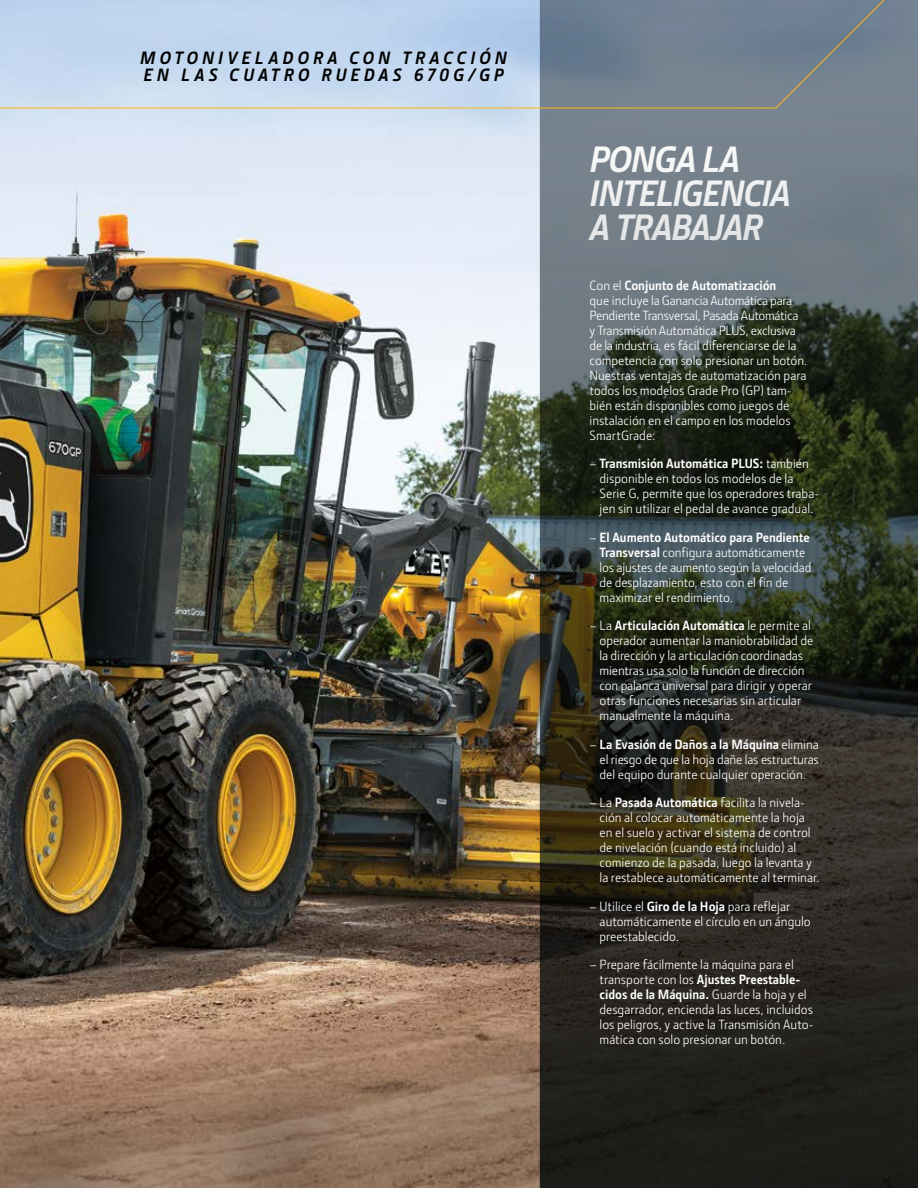
<style>
.page{position:relative;width:918px;height:1188px;background:#fff}
.page>*{position:absolute;margin:0;border:0;box-sizing:border-box;transform-origin:0 0}
.t1{font:italic 700 37.05px/33.6px "JD Sans Pro";letter-spacing:-.035em;color:#fff}
.t2{font:italic 700 18px/17.2px "JD Sans Pro";letter-spacing:.225em;color:#000}
.t3{font:13.5px/15px "JD Sans Pro";color:#fff}
.s1{font-weight:700}
</style>
<div class="page">
<img style="left:0;top:109px;width:539px;height:1079px">
<svg style="left:539px;top:0;width:379px;height:1188px;background:#373a35"></svg>
<svg style="left:0;top:0;width:899px;height:109px;background:#a2b4c7"></svg>
<h2 class="t2" style="left:140px;top:48px;width:368px">MOTONIVELADORA CON TRACCIÓN<br>EN LAS CUATRO RUEDAS 670G/GP</h2>
<h1 class="t1" style="left:590px;top:142px;width:203px">PONGA LA<br>INTELIGENCIA<br>A TRABAJAR</h1>
<p class="t3" style="left:590px;top:277px;width:219px">Con el <span class="s1">Conjunto de Automatización<br></span>que incluye la Ganancia Automática para Pendiente Transversal, Pasada Automática y Transmisión Automática PLUS, exclusiva de la industria, es fácil diferenciarse de la competencia con solo presionar un botón.<br>Nuestras ventajas de automatización para todos los modelos Grade Pro (GP) tam&shy;bién están disponibles como juegos de instalación en el campo en los modelos SmartGrade:</p>
<p class="t3" style="left:600px;top:456px;width:221px;text-indent:-10px">– <span class="s1">Transmisión Automática PLUS:</span> también disponible en todos los modelos de la Serie G, permite que los operadores traba&shy;jen sin utilizar el pedal de avance gradual.</p>
<p class="t3" style="left:600px;top:529px;width:213px;text-indent:-10px">– <span class="s1">El Aumento Automático para Pendiente Transversal</span> configura automáticamente los ajustes de aumento según la velocidad de desplazamiento, esto con el fin de maximizar el rendimiento.</p>
<p class="t3" style="left:600px;top:618px;width:215px;text-indent:-10px">– La <span class="s1">Articulación Automática</span> le permite al operador aumentar la maniobrabilidad de la dirección y la articulación coordinadas mientras usa solo la función de dirección con palanca universal para dirigir y operar otras funciones necesarias sin articular manualmente la máquina.</p>
<p class="t3" style="left:600px;top:736px;width:221px;text-align:justify;text-indent:-10px">– <span class="s1">La Evasión de Daños a la Máquina</span> elimina el riesgo de que la hoja dañe las estructuras del equipo durante cualquier operación.</p>
<p class="t3" style="left:600px;top:795px;width:222px;text-indent:-10px">– La <span class="s1">Pasada Automática</span> facilita la nivela&shy;ción al colocar automáticamente la hoja en el suelo y activar el sistema de control de nivelación (cuando está incluido) al comienzo de la pasada, luego la levanta y la restablece automáticamente al terminar.</p>
<p class="t3" style="left:600px;top:898px;width:213px;text-indent:-10px">– Utilice el <span class="s1">Giro de la Hoja</span> para reflejar automáticamente el círculo en un ángulo preestablecido.</p>
<p class="t3" style="left:600px;top:957px;width:215px;text-indent:-10px">– Prepare fácilmente la máquina para el transporte con los <span class="s1">Ajustes Preestable&shy;cidos de la Máquina.</span> Guarde la hoja y el desgarrador, encienda las luces, incluidos los peligros, y active la Transmisión Auto&shy;mática con solo presionar un botón.</p>
</div>
